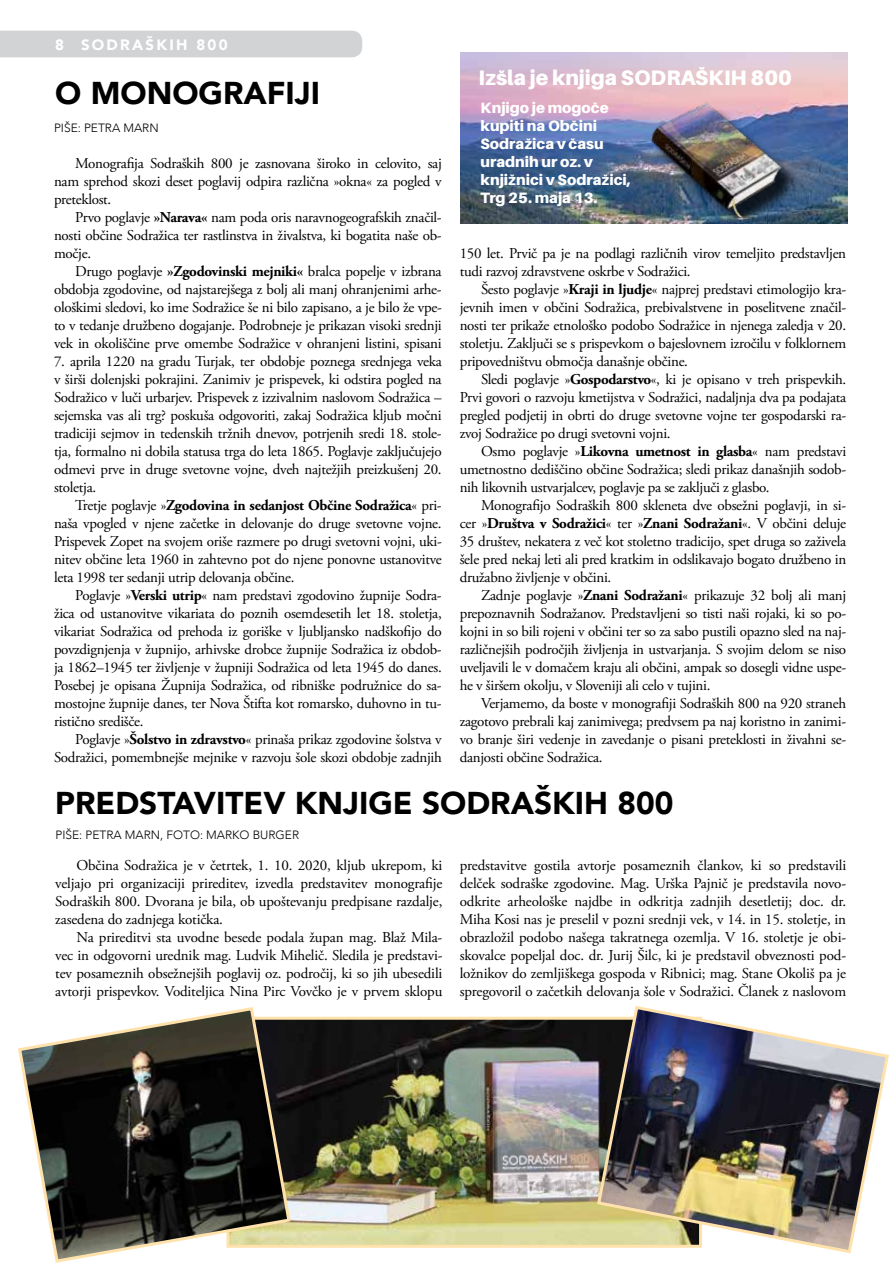
<style>
.page{position:relative;width:893px;height:1263px;background:#fff}
.page>*{position:absolute;margin:0;border:0;box-sizing:border-box;transform-origin:0 0}
.t1{font:900 31.5px "Avenir LT";color:#000}
.t2{font:900 21px "Aileron";color:#fff}
.t3{font:15px/18px "Adobe Garamond Pro";letter-spacing:-.02em;color:#000;text-align:justify}
.t4{font:900 15px/18px "Aileron";color:#fff}
.t5{font:900 15px "Avenir LT";letter-spacing:.15em;color:#fff}
.t6{font:300 12px "Avenir LT";color:#000}
.s1{font-weight:700}
</style>
<div class="page">
<div style="left:0;top:31px;width:362px;height:26px;background:#d1d3d4"></div>
<img style="left:292px;top:1021px;width:303px;height:223px">
<div style="left:226px;top:1017px;width:476px;height:231px;border:3px solid #ffe2ab"></div>
<svg style="left:18px;top:1007px;width:274px;height:256px"></svg>
<img style="left:595px;top:1006px;width:294px;height:248px">
<img style="left:460px;top:52px;width:388px;height:172px">
<img style="left:641px;top:99px;width:159px;height:119px">
<p class="t5" style="left:55px;top:36px;width:174px">8 SODRAŠKIH 800</p>
<h1 class="t1" style="left:55px;top:74px;width:266px">O MONOGRAFIJI</h1>
<p class="t6" style="left:54px;top:121px;width:106px">PIŠE: PETRA MARN</p>
<p class="t3" style="left:54px;top:154px;width:389px;text-indent:21px">Monografija Sodraških 800 je zasnovana široko in celovito, saj nam sprehod skozi deset poglavij odpira različna »okna« za pogled v preteklost.</p>
<p class="t3" style="left:54px;top:208px;width:389px;text-indent:21px">Prvo poglavje <span class="s1">»Narava«</span> nam poda oris naravnogeografskih značil&shy;nosti občine Sodražica ter rastlinstva in živalstva, ki bogatita naše ob&shy;močje.</p>
<p class="t3" style="left:54px;top:262px;width:389px;text-indent:21px">Drugo poglavje <span class="s1">»Zgodovinski mejniki«</span> bralca popelje v izbrana obdobja zgodovine, od najstarejšega z bolj ali manj ohranjenimi arhe&shy;ološkimi sledovi, ko ime Sodražice še ni bilo zapisano, a je bilo že vpe&shy;to v tedanje družbeno dogajanje. Podrobneje je prikazan visoki srednji vek in okoliščine prve omembe Sodražice v ohranjeni listini, spisani</p>
<p class="t3" style="left:54px;top:352px;width:389px">7. aprila 1220 na gradu Turjak, ter obdobje poznega srednjega veka v širši dolenjski pokrajini. Zanimiv je prispevek, ki odstira pogled na Sodražico v luči urbarjev. Prispevek z izzivalnim naslovom Sodražica – sejemska vas ali trg? poskuša odgovoriti, zakaj Sodražica kljub močni tradiciji sejmov in tedenskih tržnih dnevov, potrjenih sredi 18. stole&shy;tja, formalno ni dobila statusa trga do leta 1865. Poglavje zaključujejo odmevi prve in druge svetovne vojne, dveh najtežjih preizkušenj 20. stoletja.</p>
<p class="t3" style="left:54px;top:496px;width:389px;text-indent:21px">Tretje poglavje »<span class="s1">Zgodovina in sedanjost Občine Sodražica</span>« pri&shy;naša vpogled v njene začetke in delovanje do druge svetovne vojne.<br>Prispevek Zopet na svojem oriše razmere po drugi svetovni vojni, uki&shy;nitev občine leta 1960 in zahtevno pot do njene ponovne ustanovitve leta 1998 ter sedanji utrip delovanja občine.</p>
<p class="t3" style="left:54px;top:586px;width:389px;text-indent:21px">Poglavje »<span class="s1">Verski utrip</span>« nam predstavi zgodovino župnije Sodra&shy;žica od ustanovitve vikariata do poznih osemdesetih let 18. stoletja, vikariat Sodražica od prehoda iz goriške v ljubljansko nadškofijo do povzdignjenja v župnijo, arhivske drobce župnije Sodražica iz obdob&shy;ja 1862–1945 ter življenje v župniji Sodražica od leta 1945 do danes.<br>Posebej je opisana Župnija Sodražica, od ribniške podružnice do sa&shy;mostojne župnije danes, ter Nova Štifta kot romarsko, duhovno in tu&shy;ristično središče.</p>
<p class="t3" style="left:54px;top:730px;width:389px;text-align:right">Poglavje »<span class="s1">Šolstvo in zdravstvo</span>« prinaša prikaz zgodovine šolstva v<br>Sodražici, pomembnejše mejnike v razvoju šole skozi obdobje zadnjih</p>
<h2 class="t2" style="left:478px;top:66px;width:315px">Izšla je knjiga SODRAŠKIH 800</h2>
<p class="t4" style="left:480px;top:99px;width:152px">Knjigo je mogoče kupiti na Občini<br>Sodražica v času uradnih ur oz. v knjižnici v Sodražici,<br>Trg 25. maja 13.</p>
<p class="t3" style="left:460px;top:244px;width:388px">150 let. Prvič pa je na podlagi različnih virov temeljito predstavljen tudi razvoj zdravstvene oskrbe v Sodražici.</p>
<p class="t3" style="left:460px;top:280px;width:388px;text-indent:21px">Šesto poglavje »<span class="s1">Kraji in ljudje</span>« najprej predstavi etimologijo kra&shy;jevnih imen v občini Sodražica, prebivalstvene in poselitvene značil&shy;nosti ter prikaže etnološko podobo Sodražice in njenega zaledja v 20. stoletju. Zaključi se s prispevkom o bajeslovnem izročilu v folklornem pripovedništvu območja današnje občine.</p>
<p class="t3" style="left:460px;top:370px;width:388px;text-indent:21px">Sledi poglavje »<span class="s1">Gospodarstvo</span>«, ki je opisano v treh prispevkih.<br>Prvi govori o razvoju kmetijstva v Sodražici, nadaljnja dva pa podajata pregled podjetij in obrti do druge svetovne vojne ter gospodarski ra&shy;zvoj Sodražice po drugi svetovni vojni.</p>
<p class="t3" style="left:460px;top:442px;width:388px;text-indent:21px">Osmo poglavje »<span class="s1">Likovna umetnost in glasba</span>« nam predstavi umetnostno dediščino občine Sodražica; sledi prikaz današnjih sodob&shy;nih likovnih ustvarjalcev, poglavje pa se zaključi z glasbo.</p>
<p class="t3" style="left:460px;top:496px;width:388px;text-indent:21px">Monografijo Sodraških 800 skleneta dve obsežni poglavji, in si&shy;cer »<span class="s1">Društva v Sodražici</span>« ter »<span class="s1">Znani Sodražani</span>«. V občini deluje 35 društev, nekatera z več kot stoletno tradicijo, spet druga so zaživela šele pred nekaj leti ali pred kratkim in odslikavajo bogato družbeno in družabno življenje v občini.</p>
<p class="t3" style="left:460px;top:586px;width:388px;text-indent:21px">Zadnje poglavje »<span class="s1">Znani Sodražani</span>« prikazuje 32 bolj ali manj prepoznavnih Sodražanov. Predstavljeni so tisti naši rojaki, ki so po&shy;kojni in so bili rojeni v občini ter so za sabo pustili opazno sled na naj&shy;različnejših področjih življenja in ustvarjanja. S svojim delom se niso uveljavili le v domačem kraju ali občini, ampak so dosegli vidne uspe&shy;he v širšem okolju, v Sloveniji ali celo v tujini.</p>
<p class="t3" style="left:460px;top:694px;width:388px;text-indent:21px">Verjamemo, da boste v monografiji Sodraških 800 na 920 straneh zagotovo prebrali kaj zanimivega; predvsem pa naj koristno in zanimi&shy;vo branje širi vedenje in zavedanje o pisani preteklosti in živahni se&shy;danjosti občine Sodražica.</p>
<h1 class="t1" style="left:55px;top:783px;width:620px">PREDSTAVITEV KNJIGE SODRAŠKIH 800</h1>
<p class="t6" style="left:56px;top:827px;width:245px">PIŠE: PETRA MARN, FOTO: MARKO BURGER</p>
<p class="t3" style="left:55px;top:856px;width:389px;text-indent:21px">Občina Sodražica je v četrtek, 1. 10. 2020, kljub ukrepom, ki veljajo pri organizaciji prireditev, izvedla predstavitev monografije Sodraških 800. Dvorana je bila, ob upoštevanju predpisane razdalje, zasedena do zadnjega kotička.</p>
<p class="t3" style="left:55px;top:928px;width:389px;text-indent:21px">Na prireditvi sta uvodne besede podala župan mag. Blaž Mila&shy;vec in odgovorni urednik mag. Ludvik Mihelič. Sledila je predstavi&shy;tev posameznih obsežnejših poglavij oz. področij, ki so jih ubesedili avtorji prispevkov. Voditeljica Nina Pirc Vovčko je v prvem sklopu</p>
<p class="t3" style="left:460px;top:856px;width:388px">predstavitve gostila avtorje posameznih člankov, ki so predstavili delček sodraške zgodovine. Mag. Urška Pajnič je predstavila novo&shy;odkrite arheološke najdbe in odkritja zadnjih desetletij; doc. dr.<br>Miha Kosi nas je preselil v pozni srednji vek, v 14. in 15. stoletje, in obrazložil podobo našega takratnega ozemlja. V 16. stoletje je obi&shy;skovalce popeljal doc. dr. Jurij Šilc, ki je predstavil obveznosti pod&shy;ložnikov do zemljiškega gospoda v Ribnici; mag. Stane Okoliš pa je spregovoril o začetkih delovanja šole v Sodražici. Članek z naslovom</p>
</div>
